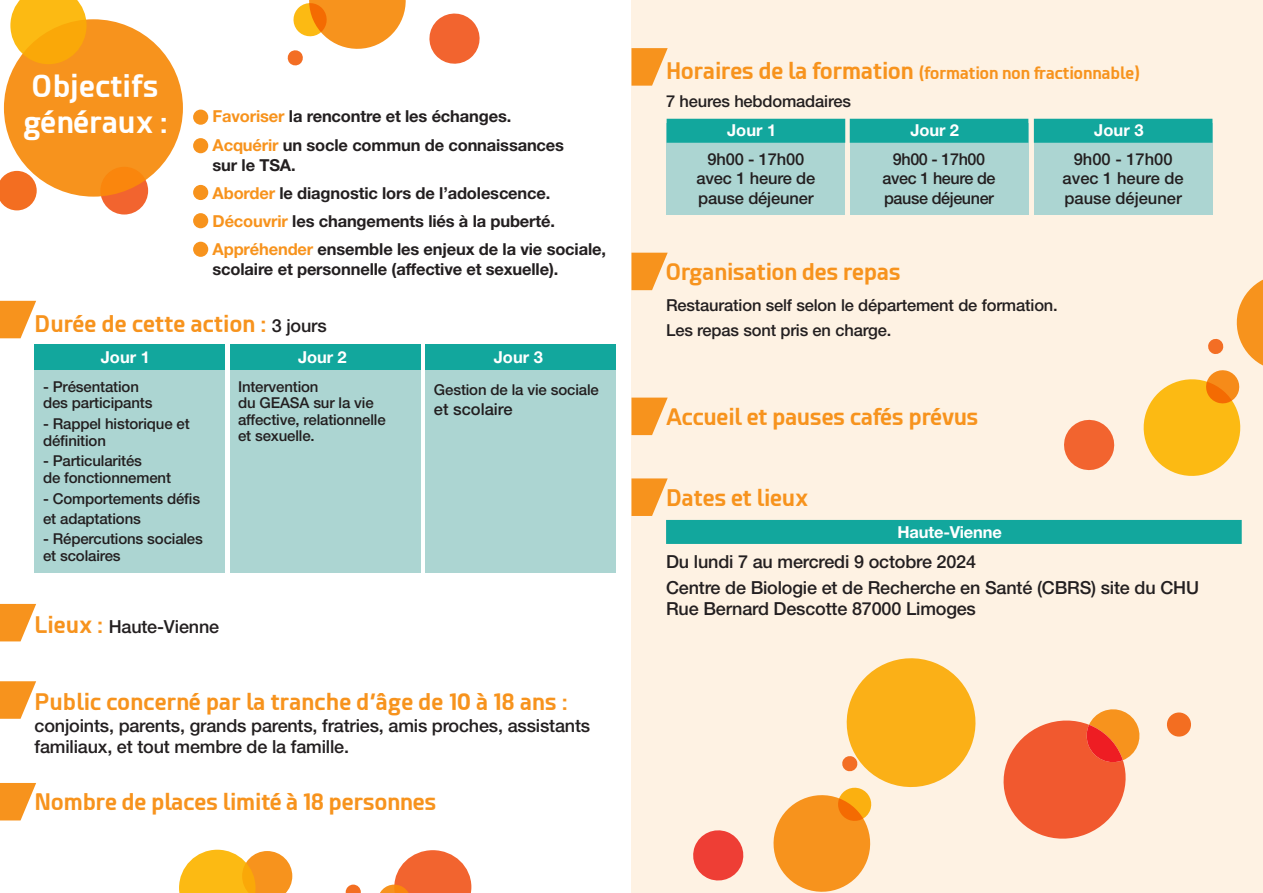
<style>
.page{position:relative;width:1263px;height:893px;background:#fff}
.page>*{position:absolute;margin:0;border:0;box-sizing:border-box;transform-origin:0 0}
.t1{font:700 30px/36px "Esphimere";color:#fff;text-align:center}
.t2{font:700 22.5px "Esphimere";letter-spacing:-.01em;color:#f7931d}
.t3{font:500 18px/21.6px "Helvetica Neue";letter-spacing:-.01em;color:#231f20}
.t4{font:700 16.5px/28.3px "Helvetica Neue";letter-spacing:-.01em;color:#231f20}
.t5{font:500 16.5px/19.8px "Helvetica Neue";letter-spacing:-.01em;color:#231f20;text-align:center}
.t6{font:700 16.5px "Esphimere";letter-spacing:-.01em;color:#f7931d}
.t7{font:700 16.5px "Helvetica Neue";letter-spacing:-.01em;color:#fff}
.t8{font:500 15px/16.5px "Helvetica Neue";letter-spacing:-.01em;color:#231f20}
.s1{color:#f7931d}
.s2{font-family:"Helvetica Neue";font-weight:500;font-size:18px;color:#231f20}
.s3{font-family:"Esphimere";font-weight:700;font-size:22.5px;color:#f7931d}
.s4{font-size:22.5px}
</style>
<div class="page">
<div style="left:35px;top:344px;width:190px;height:26px;background:#12a79d"></div>
<div style="left:35px;top:371px;width:190px;height:202px;background:#acd5d2"></div>
<div style="left:230px;top:344px;width:190px;height:27px;background:#12a79d"></div>
<div style="left:230px;top:371px;width:190px;height:202px;background:#acd5d2"></div>
<div style="left:425px;top:344px;width:190px;height:27px;background:#12a79d"></div>
<div style="left:425px;top:371px;width:190px;height:202px;background:#acd5d2"></div>
<div style="left:631px;top:0;width:632px;height:893px;background:#fef2e3"></div>
<div style="left:667px;top:123px;width:178px;height:92px;background:#acd5d2"></div>
<div style="left:667px;top:119px;width:178px;height:24px;background:#12a79d"></div>
<div style="left:850px;top:123px;width:178px;height:92px;background:#acd5d2"></div>
<div style="left:850px;top:119px;width:178px;height:24px;background:#12a79d"></div>
<div style="left:1034px;top:123px;width:178px;height:92px;background:#acd5d2"></div>
<div style="left:1034px;top:119px;width:178px;height:24px;background:#12a79d"></div>
<svg style="left:179px;top:850px;width:113px;height:43px;background:#fab637"></svg>
<svg style="left:346px;top:885px;width:15px;height:8px"></svg>
<div style="left:4px;top:19px;width:179px;height:178px;background:#f7931d;border-radius:50%"></div>
<svg style="left:100px;top:167px;width:48px;height:48px"></svg>
<svg style="left:0;top:171px;width:37px;height:39px"></svg>
<svg style="left:10px;top:0;width:77px;height:64px"></svg>
<div style="left:193px;top:110px;width:15px;height:15px;background:#f7931d;border-radius:50%"></div>
<div style="left:193px;top:213px;width:15px;height:15px;background:#f7931d;border-radius:50%"></div>
<div style="left:193px;top:185px;width:15px;height:15px;background:#f7931d;border-radius:50%"></div>
<div style="left:193px;top:138px;width:15px;height:15px;background:#f7931d;border-radius:50%"></div>
<div style="left:193px;top:242px;width:15px;height:15px;background:#f7931d;border-radius:50%"></div>
<div style="left:666px;top:520px;width:576px;height:24px;background:#12a79d"></div>
<svg style="left:0;top:301px;width:36px;height:37px"></svg>
<svg style="left:631px;top:48px;width:37px;height:38px"></svg>
<svg style="left:631px;top:253px;width:37px;height:37px"></svg>
<svg style="left:631px;top:478px;width:37px;height:38px"></svg>
<svg style="left:631px;top:398px;width:37px;height:37px"></svg>
<svg style="left:0;top:604px;width:36px;height:37px"></svg>
<svg style="left:0;top:681px;width:36px;height:38px"></svg>
<svg style="left:0;top:783px;width:36px;height:37px"></svg>
<svg style="left:1064px;top:419px;width:51px;height:52px"></svg>
<svg style="left:1143px;top:279px;width:120px;height:197px"></svg>
<svg style="left:380px;top:850px;width:91px;height:43px"></svg>
<svg style="left:1167px;top:712px;width:24px;height:25px"></svg>
<svg style="left:1003px;top:709px;width:137px;height:130px"></svg>
<svg style="left:693px;top:830px;width:51px;height:51px"></svg>
<svg style="left:773px;top:658px;width:203px;height:234px"></svg>
<svg style="left:429px;top:13px;width:51px;height:51px"></svg>
<svg style="left:287px;top:0;width:119px;height:66px"></svg>
<h1 class="t1" style="left:23px;top:68px;width:146px">Objectifs généraux :</h1>
<p class="t4" style="left:213px;top:102px;width:353px"><span class="s1">Favoriser</span> la rencontre et les échanges.<br><span class="s1">Acquérir</span> un socle commun de connaissances</p>
<p class="t4" style="left:213px;top:150px;width:395px">sur le TSA.<br><span class="s1">Aborder</span> le diagnostic lors de l’adolescence.<br><span class="s1">Découvrir</span> les changements liés à la puberté.<br><span class="s1">Appréhender</span> ensemble les enjeux de la vie sociale,</p>
<p class="t4" style="left:213px;top:255px;width:347px">scolaire et personnelle (affective et sexuelle).</p>
<h2 class="t2" style="left:35px;top:310px;width:294px">Durée de cette action : <span class="s2">3 jours</span></h2>
<p class="t7" style="left:101px;top:347px;width:51px">Jour 1</p>
<p class="t8" style="left:43px;top:378px;width:111px">- Présentation des participants</p>
<p class="t8" style="left:43px;top:415px;width:148px">- Rappel historique et définition</p>
<p class="t8" style="left:43px;top:453px;width:129px">- Particularités<br>de fonctionnement</p>
<p class="t8" style="left:43px;top:488px;width:159px;line-height:19.8px">- Comportements défis et adaptations</p>
<p class="t8" style="left:43px;top:530px;width:161px">- Répercutions sociales et scolaires</p>
<p class="t7" style="left:298px;top:347px;width:50px">Jour 2</p>
<p class="t8" style="left:238px;top:378px;width:149px">Intervention<br>du GEASA sur la vie affective, relationnelle et sexuelle.</p>
<p class="t3" style="left:35px;top:615px;width:186px"><span class="s3">Lieux :</span> Haute-Vienne</p>
<p class="t7" style="left:494px;top:347px;width:51px">Jour 3</p>
<p class="t8" style="left:434px;top:382px;width:166px">Gestion de la vie sociale</p>
<p class="t5" style="left:434px;top:399px;width:80px">et scolaire</p>
<h2 class="t2" style="left:35px;top:688px;width:535px">Public concerné par la tranche d’âge de 10 à 18 ans :</h2>
<p class="t3" style="left:35px;top:714px;width:557px">conjoints, parents, grands parents, fratries, amis proches, assistants familiaux, et tout membre de la famille.</p>
<h2 class="t2" style="left:35px;top:788px;width:404px">Nombre de places limité à 18 personnes</h2>
<p class="t6" style="left:666px;top:63px;width:476px"><span class="s4">Horaires de la formation</span> (formation non fractionnable)</p>
<p class="t5" style="left:666px;top:91px;width:186px">7 heures hebdomadaires</p>
<p class="t7" style="left:727px;top:120px;width:51px">Jour 1</p>
<p class="t5" style="left:696px;top:149px;width:120px">9h00 - 17h00 avec 1 heure de pause déjeuner</p>
<p class="t7" style="left:911px;top:120px;width:50px">Jour 2</p>
<p class="t5" style="left:882px;top:149px;width:114px">9h00 - 17h00 avec 1 heure de pause déjeuner</p>
<h2 class="t2" style="left:666px;top:258px;width:236px">Organisation des repas</h2>
<p class="t7" style="left:1094px;top:120px;width:51px">Jour 3</p>
<p class="t5" style="left:1063px;top:149px;width:123px">9h00 - 17h00 avec 1 heure de pause déjeuner</p>
<p class="t5" style="left:666px;top:292px;width:393px;line-height:25.8px;text-align:left">Restauration self selon le département de formation.<br>Les repas sont pris en charge.</p>
<h2 class="t2" style="left:666px;top:403px;width:314px">Accueil et pauses cafés prévus</h2>
<h2 class="t2" style="left:666px;top:484px;width:143px">Dates et lieux</h2>
<p class="t7" style="left:897px;top:521px;width:106px">Haute-Vienne</p>
<p class="t3" style="left:666px;top:548px;width:534px;line-height:25.8px">Du lundi 7 au mercredi 9 octobre 2024<br>Centre de Biologie et de Recherche en Santé (CBRS) site du CHU</p>
<p class="t3" style="left:666px;top:598px;width:311px">Rue Bernard Descotte 87000 Limoges</p>
</div>
